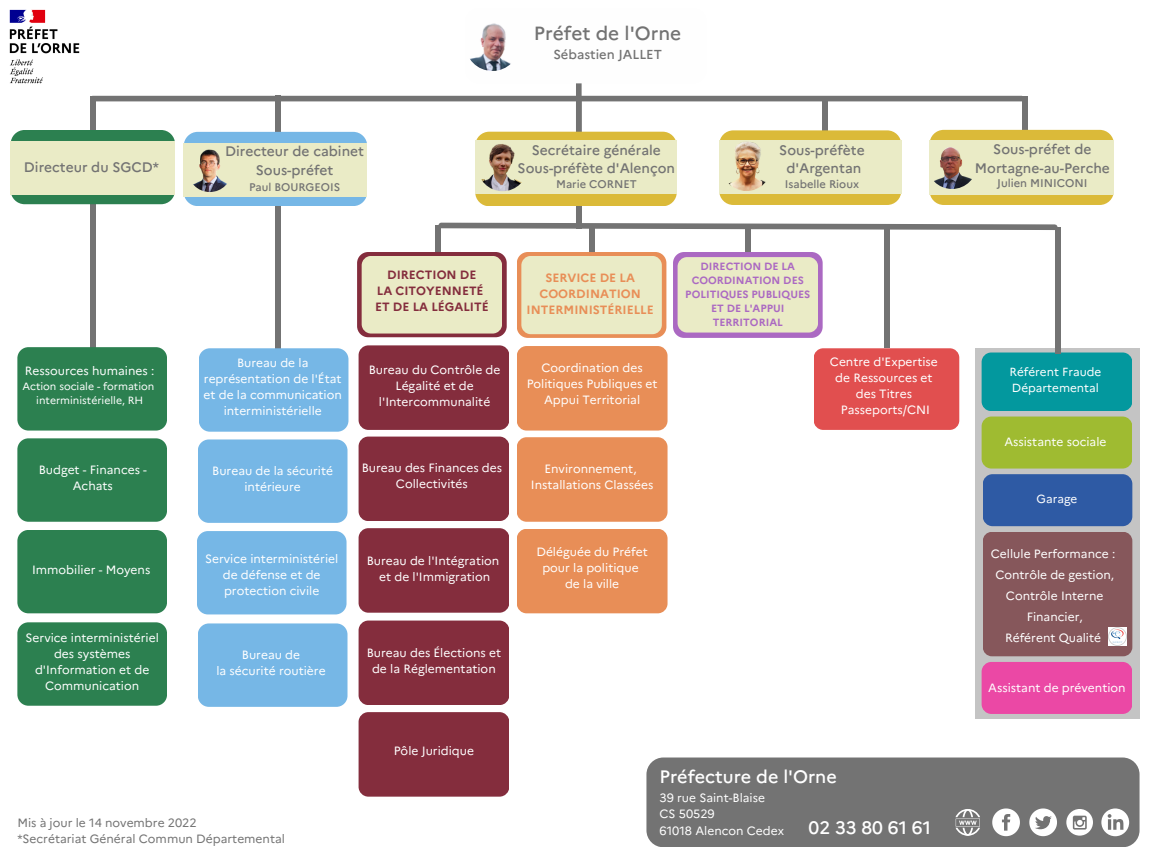
<style>
.page{position:relative;width:1152px;height:864px;background:#fff}
.page>*{position:absolute;margin:0;border:0;box-sizing:border-box;transform-origin:0 0}
.t1{font:500 19.05px "Marianne";color:#737373}
.t2{font:500 18px "Marianne";color:#fff}
.t3{font:500 13.8px/18.5px "Marianne";color:#737373;text-align:center}
.t4{font:500 13.05px "Marianne";color:#737373}
.t5{font:12px/16px "Marianne";color:#fff;text-align:center}
.t6{font:12px "Marianne";color:#737373}
.t7{font:700 12px/16px "Marianne";color:#e88e57;text-align:center}
.t8{font:700 12px "Marianne";color:#842d3d}
.t9{font:11.7px/15.8px "Marianne";color:#fff}
.t10{font:500 11.25px "Marianne";color:#737373}
.t11{font:500 11.1px "Marianne";color:#737373}
.t12{font:700 10.5px/14px "Marianne";color:#ab69c2;text-align:center}
.t13{font:10.5px/14px "Marianne";color:#fff;text-align:center}
</style>
<div class="page">
<div style="left:436px;top:225px;width:5px;height:76px;background:#737373"></div>
<div style="left:576px;top:74px;width:6px;height:152px;background:#737373"></div>
<svg style="left:975px;top:348px;width:165px;height:371px;background:#c1c2c1"></svg>
<div style="left:745px;top:226px;width:6px;height:76px;background:#737373"></div>
<div style="left:673px;top:252px;width:150px;height:86px;background:#ab69c2;border-radius:11px"></div>
<div style="left:678px;top:257px;width:140px;height:76px;background:#eaebc6;border-radius:9px"></div>
<svg style="left:438px;top:222px;width:620px;height:11px"></svg>
<div style="left:465px;top:8px;width:242px;height:75px;background:#fefefe;border-radius:14px"></div>
<img style="left:465px;top:16px;width:55px;height:55px;border-radius:50%">
<img style="left:9px;top:9px;width:71px;height:75px">
<div style="left:1022px;top:96px;width:5px;height:94px;background:#737373"></div>
<div style="left:90px;top:96px;width:6px;height:277px;background:#737373"></div>
<div style="left:275px;top:95px;width:6px;height:277px;background:#737373"></div>
<div style="left:93px;top:96px;width:929px;height:5px;background:#737373"></div>
<div style="left:199px;top:348px;width:149px;height:84px;background:#76b7e6;border-radius:11px"></div>
<div style="left:197px;top:531px;width:150px;height:83px;background:#76b7e6;border-radius:11px"></div>
<div style="left:822px;top:96px;width:6px;height:94px;background:#737373"></div>
<div style="left:646px;top:758px;width:494px;height:89px;background:#737373;border-radius:17px"></div>
<div style="left:930px;top:130px;width:184px;height:75px;background:#dbba39;border-radius:14px"></div>
<div style="left:930px;top:140px;width:184px;height:54px;background:#eaebc6"></div>
<div style="left:198px;top:439px;width:150px;height:84px;background:#76b7e6;border-radius:11px"></div>
<div style="left:198px;top:623px;width:150px;height:84px;background:#76b7e6;border-radius:11px"></div>
<div style="left:983px;top:474px;width:149px;height:52px;background:#2e5aa4;border-radius:10px"></div>
<div style="left:517px;top:346px;width:151px;height:85px;background:#e88e57;border-radius:10px"></div>
<div style="left:517px;top:437px;width:151px;height:85px;background:#e88e57;border-radius:10px"></div>
<div style="left:517px;top:529px;width:151px;height:84px;background:#e88e57;border-radius:10px"></div>
<div style="left:982px;top:353px;width:150px;height:58px;background:#03989e;border-radius:10px"></div>
<div style="left:719px;top:130px;width:182px;height:75px;background:#dbba39;border-radius:14px"></div>
<div style="left:719px;top:140px;width:182px;height:54px;background:#eaebc6"></div>
<div style="left:982px;top:417px;width:150px;height:52px;background:#9fbb31;border-radius:10px"></div>
<div style="left:475px;top:132px;width:202px;height:74px;background:#dbba39;border-radius:14px"></div>
<div style="left:475px;top:140px;width:202px;height:54px;background:#eaebc6"></div>
<img style="left:477px;top:141px;width:51px;height:50px;border-radius:50%">
<div style="left:184px;top:132px;width:183px;height:74px;background:#76b7e6;border-radius:14px"></div>
<div style="left:184px;top:143px;width:183px;height:53px;background:#eaebc6"></div>
<img style="left:188px;top:148px;width:44px;height:44px;border-radius:50%">
<div style="left:589px;top:225px;width:5px;height:76px;background:#737373"></div>
<div style="left:517px;top:252px;width:149px;height:86px;background:#e88e57;border-radius:11px"></div>
<div style="left:521px;top:256px;width:141px;height:78px;background:#eaebc6;border-radius:9px"></div>
<div style="left:982px;top:662px;width:150px;height:52px;background:#eb48a5;border-radius:10px"></div>
<img style="left:927px;top:139px;width:50px;height:50px;border-radius:50%">
<div style="left:11px;top:130px;width:164px;height:74px;background:#2c8050;border-radius:14px"></div>
<div style="left:11px;top:141px;width:164px;height:53px;background:#eaebc6"></div>
<div style="left:17px;top:347px;width:150px;height:84px;background:#2c8050;border-radius:11px"></div>
<div style="left:17px;top:438px;width:150px;height:84px;background:#2c8050;border-radius:11px"></div>
<div style="left:17px;top:530px;width:150px;height:83px;background:#2c8050;border-radius:11px"></div>
<div style="left:17px;top:622px;width:150px;height:84px;background:#2c8050;border-radius:11px"></div>
<div style="left:1055px;top:227px;width:5px;height:126px;background:#737373"></div>
<div style="left:359px;top:345px;width:150px;height:85px;background:#842d3d;border-radius:10px"></div>
<div style="left:359px;top:437px;width:150px;height:84px;background:#842d3d;border-radius:10px"></div>
<div style="left:359px;top:528px;width:150px;height:85px;background:#842d3d;border-radius:10px"></div>
<div style="left:359px;top:621px;width:150px;height:84px;background:#842d3d;border-radius:10px"></div>
<div style="left:359px;top:712px;width:150px;height:85px;background:#842d3d;border-radius:10px"></div>
<div style="left:357px;top:252px;width:150px;height:85px;background:#842d3d;border-radius:11px"></div>
<div style="left:362px;top:256px;width:140px;height:78px;background:#eaebc6;border-radius:9px"></div>
<svg style="left:992px;top:808px;width:28px;height:28px"></svg>
<svg style="left:1029px;top:808px;width:28px;height:28px"></svg>
<svg style="left:1066px;top:809px;width:27px;height:27px"></svg>
<svg style="left:1073px;top:816px;width:14px;height:14px"></svg>
<svg style="left:955px;top:809px;width:25px;height:27px"></svg>
<svg style="left:1101px;top:808px;width:28px;height:28px"></svg>
<div style="left:983px;top:532px;width:149px;height:124px;background:#86575b;border-radius:9px"></div>
<img style="left:1109px;top:627px;width:18px;height:18px">
<img style="left:722px;top:142px;width:49px;height:49px;border-radius:50%">
<div style="left:814px;top:348px;width:145px;height:82px;background:#e14f4f;border-radius:9px"></div>
<div style="left:884px;top:225px;width:6px;height:123px;background:#737373"></div>
<p class="t1" style="left:534px;top:21px;width:149px">Préfet de l'Orne</p>
<p class="t4" style="left:553px;top:47px;width:110px">Sébastien JALLET</p>
<p class="t3" style="left:24px;top:158px;width:137px">Directeur du SGCD*</p>
<p class="t3" style="left:225px;top:142px;width:141px">Directeur de cabinet</p>
<p class="t3" style="left:256px;top:161px;width:79px">Sous-préfet</p>
<p class="t11" style="left:249px;top:181px;width:93px">Paul BOURGEOIS</p>
<p class="t3" style="left:532px;top:141px;width:131px">Secrétaire générale</p>
<p class="t3" style="left:518px;top:159px;width:159px">Sous-préfète d'Alençon</p>
<p class="t11" style="left:556px;top:177px;width:82px">Marie CORNET</p>
<p class="t3" style="left:779px;top:141px;width:87px">Sous-préfète</p>
<p class="t3" style="left:786px;top:159px;width:76px">d'Argentan</p>
<p class="t11" style="left:785px;top:178px;width:76px">Isabelle Rioux</p>
<p class="t5" style="left:25px;top:363px;width:131px">Ressources humaines :</p>
<p class="t13" style="left:22px;top:380px;width:133px">Action sociale - formation interministérielle, RH</p>
<p class="t5" style="left:39px;top:462px;width:110px">Budget - Finances -<br>Achats</p>
<p class="t5" style="left:204px;top:354px;width:140px">Bureau de la représentation de l'État et de la communication interministérielle</p>
<p class="t5" style="left:212px;top:463px;width:122px">Bureau de la sécurité intérieure</p>
<p class="t8" style="left:387px;top:268px;width:91px">DIRECTION DE</p>
<p class="t8" style="left:377px;top:284px;width:108px">LA CITOYENNETÉ</p>
<p class="t8" style="left:375px;top:300px;width:115px">ET DE LA LÉGALITÉ</p>
<p class="t5" style="left:369px;top:362px;width:133px">Bureau du Contrôle de<br>Légalité et de l'Intercommunalité</p>
<p class="t5" style="left:362px;top:460px;width:142px">Bureau des Finances des<br>Collectivités</p>
<p class="t5" style="left:32px;top:562px;width:120px">Immobilier - Moyens</p>
<p class="t5" style="left:26px;top:630px;width:135px">Service interministériel des systèmes d'Information et de<br>Communication</p>
<p class="t5" style="left:205px;top:550px;width:135px">Service interministériel</p>
<p class="t5" style="left:223px;top:566px;width:99px;text-align:left">de défense et de protection civile</p>
<p class="t5" style="left:242px;top:647px;width:60px">Bureau de</p>
<p class="t5" style="left:216px;top:663px;width:111px">la sécurité routière</p>
<p class="t6" style="left:17px;top:815px;width:181px">Mis à jour le 14 novembre 2022</p>
<p class="t6" style="left:17px;top:831px;width:269px">*Secrétariat Général Commun Départemental</p>
<p class="t5" style="left:367px;top:552px;width:134px">Bureau de l'Intégration</p>
<p class="t5" style="left:379px;top:568px;width:113px">et de l'Immigration</p>
<p class="t5" style="left:367px;top:645px;width:136px">Bureau des Élections et de la Réglementation</p>
<p class="t5" style="left:394px;top:742px;width:82px">Pôle Juridique</p>
<p class="t7" style="left:527px;top:269px;width:129px">SERVICE DE LA<br>COORDINATION<br>INTERMINISTÉRIELLE</p>
<p class="t5" style="left:527px;top:360px;width:132px">Coordination des<br>Politiques Publiques et<br>Appui Territorial</p>
<p class="t5" style="left:544px;top:461px;width:94px">Environnement,</p>
<p class="t5" style="left:531px;top:477px;width:124px">Installations Classées</p>
<p class="t5" style="left:536px;top:544px;width:113px">Déléguée du Préfet pour la politique</p>
<p class="t5" style="left:565px;top:576px;width:56px">de la ville</p>
<p class="t12" style="left:685px;top:259px;width:127px">DIRECTION DE LA<br>COORDINATION DES<br>POLITIQUES PUBLIQUES<br>ET DE L'APPUI<br>TERRITORIAL</p>
<p class="t5" style="left:830px;top:354px;width:109px">Centre d'Expertise</p>
<p class="t5" style="left:835px;top:370px;width:99px">de Ressources et</p>
<p class="t5" style="left:856px;top:386px;width:58px">des Titres</p>
<p class="t5" style="left:841px;top:402px;width:91px">Passeports/CNI</p>
<p class="t2" style="left:660px;top:766px;width:179px">Préfecture de l'Orne</p>
<p class="t5" style="left:660px;top:789px;width:107px">39 rue Saint-Blaise</p>
<p class="t5" style="left:660px;top:806px;width:57px">CS 50529</p>
<p class="t5" style="left:660px;top:822px;width:126px">61018 Alencon Cedex</p>
<p class="t2" style="left:809px;top:817px;width:124px">02 33 80 61 61</p>
<p class="t3" style="left:975px;top:140px;width:136px">Sous-préfet de<br>Mortagne-au-Perche</p>
<p class="t10" style="left:997px;top:176px;width:92px">Julien MINICONI</p>
<p class="t9" style="left:1010px;top:364px;width:93px">Référent Fraude<br>Départemental</p>
<p class="t5" style="left:1004px;top:433px;width:104px">Assistante sociale</p>
<p class="t9" style="left:1037px;top:491px;width:42px">Garage</p>
<p class="t5" style="left:991px;top:546px;width:126px">Cellule Performance :</p>
<p class="t5" style="left:995px;top:567px;width:120px">Contrôle de gestion,</p>
<p class="t5" style="left:1006px;top:585px;width:99px;line-height:21px">Contrôle Interne<br>Financier,</p>
<p class="t5" style="left:1005px;top:630px;width:98px">Référent Qualité</p>
<p class="t5" style="left:988px;top:679px;width:139px">Assistant de prévention</p>
</div>
